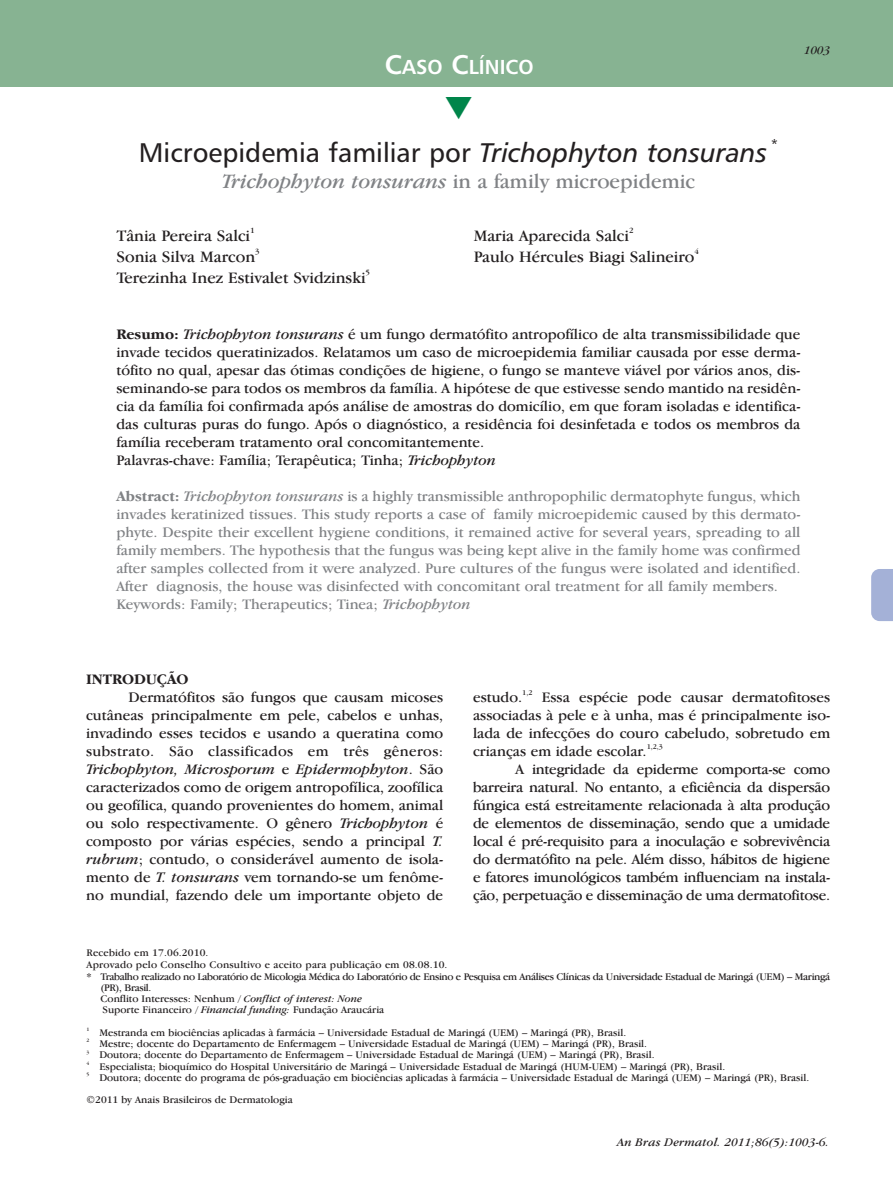
<style>
.page{position:relative;width:893px;height:1191px;background:#fff}
.page>*{position:absolute;margin:0;border:0;box-sizing:border-box;transform-origin:0 0}
.t1{font:27px "Humanist 777 BT Roman B";color:#231f20}
.t2{font:21px "Garamond IT Cby BT";color:#808285}
.t3{font:20.25px "Humanist 777 BT Bold B";color:#fff}
.t4{font:16.5px "Garamond IT Cby BT";color:#231f20}
.t5{font:15px/18px "Garamond IT Cby BT";color:#231f20;text-align:justify}
.t6{font:15px/18px "Garamond IT Cby BT";color:#808285}
.t7{font:700 15px "Garamond IT Cby BT";color:#231f20}
.t8{font:13.5px "Humanist 777 BT Roman B";color:#231f20}
.t9{font:italic 12px "Garamond IT Cby BT";letter-spacing:.015em;color:#231f20}
.t10{font:10.5px/12.6px "Garamond IT Cby BT";color:#231f20}
.t11{font:10.5px/11.2px "Garamond IT Cby BT";letter-spacing:-.035em;color:#231f20}
.t12{font:8.25px "Garamond IT Cby BT";color:#231f20}
.t13{font:7.5px "Garamond IT Cby BT";color:#231f20}
.t14{font:5.25px "Garamond IT Cby BT";color:#231f20}
.s1{font-size:27px}
.s2{font-family:"Humanist 777 BT Italic B"}
.s3{font-style:italic}
.s4{font-weight:700}
</style>
<div class="page">
<svg style="left:871px;top:569px;width:22px;height:52px"></svg>
<div style="left:1px;top:0;width:892px;height:86px;background:#87b392"></div>
<h3 class="t3" style="left:385px;top:58px;width:150px"><span class="s1">C</span>ASO <span class="s1">C</span>LÍNICO</h3>
<p class="t8" style="left:771px;top:139px;width:8px">*</p>
<h1 class="t1" style="left:139px;top:142px;width:630px">Microepidemia familiar por <span class="s2">Trichophyton tonsurans</span></h1>
<h2 class="t2" style="left:222px;top:173px;width:475px"><span class="s3">Trichophyton tonsurans</span> in a family microepidemic</h2>
<p class="t4" style="left:116px;top:229px;width:135px">Tânia Pereira Salci</p>
<p class="t12" style="left:250px;top:227px;width:6px">1</p>
<p class="t4" style="left:474px;top:229px;width:157px">Maria Aparecida Salci</p>
<p class="t12" style="left:629px;top:227px;width:6px">2</p>
<p class="t4" style="left:116px;top:250px;width:140px">Sonia Silva Marcon</p>
<p class="t12" style="left:255px;top:248px;width:6px">3</p>
<p class="t4" style="left:474px;top:250px;width:222px">Paulo Hércules Biagi Salineiro</p>
<p class="t12" style="left:694px;top:248px;width:6px">4</p>
<p class="t4" style="left:116px;top:271px;width:251px">Terezinha Inez Estivalet Svidzinski</p>
<p class="t12" style="left:366px;top:269px;width:6px">5</p>
<p class="t9" style="left:804px;top:46px;width:28px">1003</p>
<p class="t5" style="left:116px;top:326px;width:685px;text-align:left"><span class="s4">Resumo:</span> <span class="s3">Trichophyton tonsurans</span> é um fungo dermatófito antropofílico de alta transmissibilidade que invade tecidos queratinizados. Relatamos um caso de microepidemia familiar causada por esse derma&shy;tófito no qual, apesar das ótimas condições de higiene, o fungo se manteve viável por vários anos, dis&shy;seminando-se para todos os membros da família. A hipótese de que estivesse sendo mantido na residên&shy;cia da família foi confirmada após análise de amostras do domicílio, em que foram isoladas e identifica&shy;das culturas puras do fungo. Após o diagnóstico, a residência foi desinfetada e todos os membros da família receberam tratamento oral concomitantemente.<br>Palavras-chave: Família; Terapêutica; Tinha; <span class="s3">Trichophyton</span></p>
<p class="t6" style="left:116px;top:488px;width:685px"><span class="s4">Abstract:</span> <span class="s3">Trichophyton tonsurans</span> is a highly transmissible anthropophilic dermatophyte fungus, which invades keratinized tissues. This study reports a case of family microepidemic caused by this dermato - phyte. Despite their excellent hygiene conditions, it remained active for several years, spreading to all family members. The hypothesis that the fungus was being kept alive in the family home was confirmed after samples collected from it were analyzed. Pure cultures of the fungus were isolated and identified.<br>After diagnosis, the house was disinfected with concomitant oral treatment for all family members.<br>Keywords: Family; Therapeutics; Tinea; <span class="s3">Trichophyton</span></p>
<p class="t7" style="left:86px;top:674px;width:104px">INTRODUÇÃO</p>
<p class="t5" style="left:86px;top:689px;width:359px;text-indent:43px">Dermatófitos são fungos que causam micoses cutâneas principalmente em pele, cabelos e unhas, invadindo esses tecidos e usando a queratina como substrato. São classificados em três gêneros:<br><span class="s3">Trichophyton, Microsporum</span> e <span class="s3">Epidermophyton</span>. São caracterizados como de origem antropofílica, zoofílica ou geofílica, quando provenientes do homem, animal ou solo respectivamente. O gênero <span class="s3">Trichophyton</span> é composto por várias espécies, sendo a principal <span class="s3">T. rubrum</span>; contudo, o considerável aumento de isola&shy;mento de <span class="s3">T. tonsurans</span> vem tornando-se um fenôme&shy;no mundial, fazendo dele um importante objeto de</p>
<p class="t5" style="left:473px;top:689px;width:51px">estudo.</p>
<p class="t13" style="left:522px;top:690px;width:12px">1,2</p>
<p class="t5" style="left:473px;top:689px;width:359px;text-indent:69px">Essa espécie pode causar dermatofitoses associadas à pele e à unha, mas é principalmente iso&shy;lada de infecções do couro cabeludo, sobretudo em crianças em idade escolar.</p>
<p class="t13" style="left:647px;top:744px;width:18px">1,2,3</p>
<p class="t5" style="left:473px;top:761px;width:359px;text-indent:43px">A integridade da epiderme comporta-se como barreira natural. No entanto, a eficiência da dispersão fúngica está estreitamente relacionada à alta produção de elementos de disseminação, sendo que a umidade local é pré-requisito para a inoculação e sobrevivência do dermatófito na pele. Além disso, hábitos de higiene e fatores imunológicos também influenciam na instala&shy;ção, perpetuação e disseminação de uma dermatofitose.</p>
<p class="t10" style="left:87px;top:947px;width:362px">Recebido em 17.06.2010.<br>Aprovado pelo Conselho Consultivo e aceito para publicação em 08.08.10.</p>
<p class="t11" style="left:101px;top:971px;width:731px;text-indent:-14px">* Trabalho realizado no Laboratório de Micologia Médica do Laboratório de Ensino e Pesquisa em Análises Clínicas da Universidade Estadual de Maringá (UEM) – Maringá (PR), Brasil.<br>Conflito Interesses: Nenhum / <span class="s3">Conflict of interest: None<br></span>Suporte Financeiro / <span class="s3">Financial funding:</span> Fundação Araucária</p>
<p class="t14" style="left:87px;top:1027px;width:4px">1</p>
<p class="t10" style="left:99px;top:1027px;width:528px">Mestranda em biociências aplicadas à farmácia – Universidade Estadual de Maringá (UEM) – Maringá (PR), Brasil.</p>
<p class="t14" style="left:87px;top:1038px;width:4px">2</p>
<p class="t10" style="left:99px;top:1038px;width:549px">Mestre; docente do Departamento de Enfermagem – Universidade Estadual de Maringá (UEM) – Maringá (PR), Brasil.</p>
<p class="t14" style="left:87px;top:1050px;width:4px">3</p>
<p class="t10" style="left:99px;top:1049px;width:557px">Doutora; docente do Departamento de Enfermagem – Universidade Estadual de Maringá (UEM) – Maringá (PR), Brasil.</p>
<p class="t14" style="left:87px;top:1061px;width:4px">4</p>
<p class="t10" style="left:99px;top:1060px;width:627px">Especialista; bioquímico do Hospital Universitário de Maringá – Universidade Estadual de Maringá (HUM-UEM) – Maringá (PR), Brasil.</p>
<p class="t14" style="left:87px;top:1072px;width:4px">5</p>
<p class="t10" style="left:87px;top:1067px;width:724px;line-height:22.5px;text-indent:13px">Doutora; docente do programa de pós-graduação em biociências aplicadas à farmácia – Universidade Estadual de Maringá (UEM) – Maringá (PR), Brasil. ©2011 by Anais Brasileiros de Dermatologia</p>
<p class="t9" style="left:617px;top:1137px;width:213px">An Bras Dermatol. 2011;86(5):1003-6.</p>
</div>
